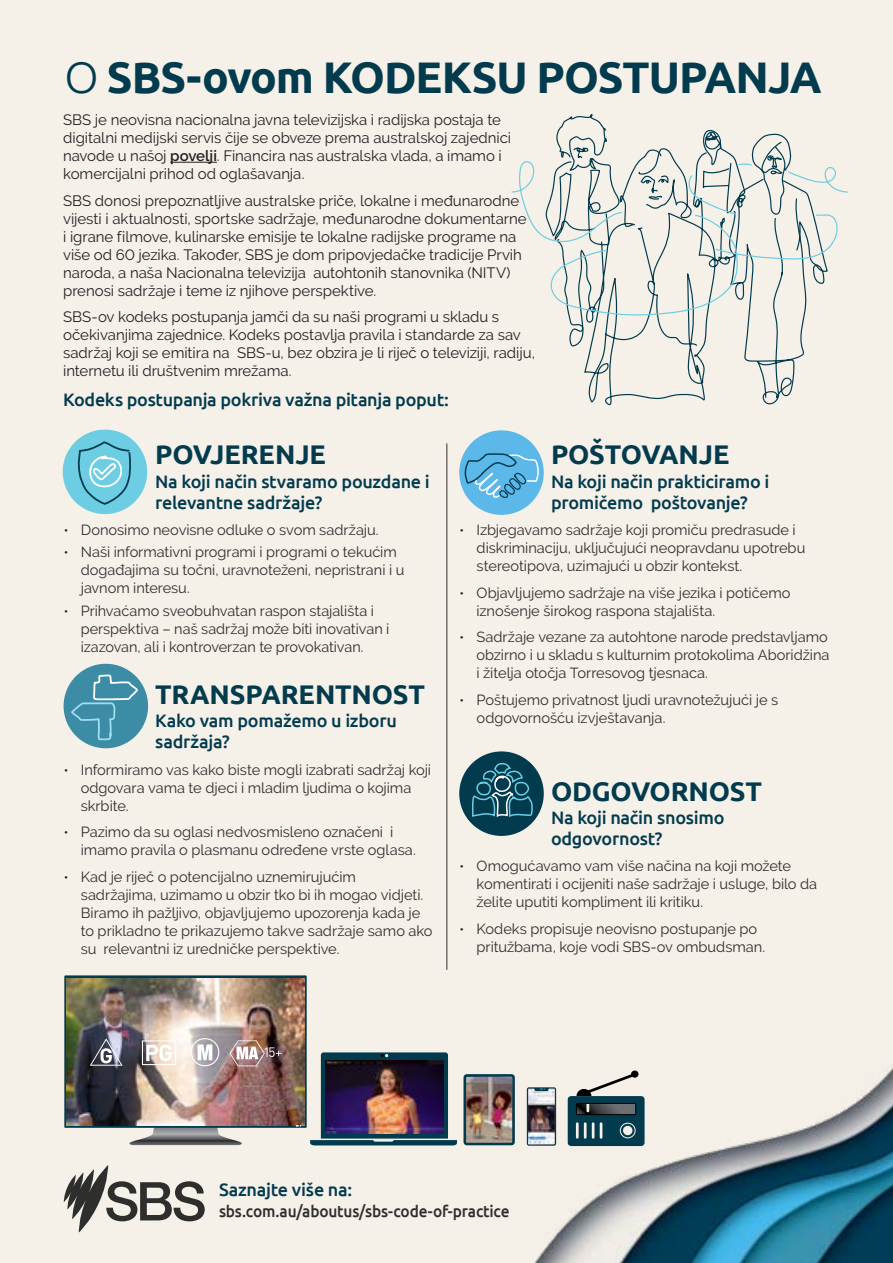
<style>
.page{position:relative;width:893px;height:1263px;background:#f5f1e9}
.page>*{position:absolute;margin:0;border:0;box-sizing:border-box;transform-origin:0 0}
.Page_Head{font:700 44.25px "Ubuntu";letter-spacing:-.025em;color:#033b4e}
.Head{font:700 27px "Ubuntu";letter-spacing:-.005em;color:#033b4e}
.Text_Head{font:500 18px/21px "Ubuntu";letter-spacing:-.015em;color:#033b4e}
.Text_Head-2{font:500 16.5px "Ubuntu";letter-spacing:-.01em;color:#2e2e2d;scale:.94 1}
.Body{font:15px/18px "Raleway";letter-spacing:-.005em;color:#231f20}
.t1{font:14.7px/18px "Raleway";color:#2e2e2d}
.t2{font:14.55px/18px "Raleway";color:#2e2e2d}
.s1{font-weight:300}
.s2{font-weight:600}
.s3{font-size:13.5px;color:#231f20}
</style>
<div class="page">
<img style="left:471px;top:1017px;width:422px;height:246px">
<hr style="left:446px;top:443px;width:1px;height:527px;background:#2e2e2d">
<svg style="left:545px;top:90px;width:284px;height:321px;background:#e8e7e1"></svg>
<svg style="left:510px;top:161px;width:339px;height:156px;background:#e0e2dd"></svg>
<svg style="left:637px;top:148px;width:56px;height:72px;background:#d8dbd7"></svg>
<svg style="left:64px;top:1165px;width:141px;height:67px;background:#afada7"></svg>
<hr style="left:170px;top:162px;width:47px;height:1px;background:#231f20">
<div style="left:459px;top:430px;width:85px;height:85px;background:#5bb8e8;border-radius:50%"></div>
<svg style="left:464px;top:452px;width:75px;height:48px"></svg>
<div style="left:459px;top:751px;width:85px;height:85px;background:#033b4e;border-radius:50%"></div>
<svg style="left:471px;top:761px;width:63px;height:56px"></svg>
<div style="left:64px;top:664px;width:84px;height:84px;background:#3d8ca6;border-radius:50%"></div>
<svg style="left:69px;top:647px;width:69px;height:166px"></svg>
<div style="left:63px;top:430px;width:84px;height:84px;background:#6dcde3;border-radius:50%"></div>
<svg style="left:78px;top:441px;width:55px;height:65px"></svg>
<svg style="left:310px;top:1052px;width:147px;height:93px;background:#67858d"></svg>
<img style="left:325px;top:1060px;width:118px;height:74px">
<svg style="left:463px;top:1074px;width:52px;height:71px"></svg>
<img style="left:466px;top:1077px;width:46px;height:66px">
<svg style="left:576px;top:1071px;width:61px;height:25px"></svg>
<div style="left:568px;top:1096px;width:77px;height:50px;background:#033b4e;border-radius:3px"></div>
<svg style="left:578px;top:1105px;width:56px;height:8px"></svg>
<div style="left:576px;top:1103px;width:60px;height:12px;border:1px solid #000"></div>
<svg style="left:576px;top:1124px;width:18px;height:13px"></svg>
<svg style="left:600px;top:1124px;width:2px;height:13px"></svg>
<div style="left:620px;top:1123px;width:15px;height:15px;border:1px solid #f5f1e9;border-radius:50%"></div>
<div style="left:623px;top:1126px;width:9px;height:9px;background:#f5f1e9;border-radius:50%"></div>
<div style="left:631px;top:1070px;width:7px;height:8px;background:#000;border-radius:50%"></div>
<svg style="left:527px;top:1087px;width:29px;height:59px"></svg>
<img style="left:528px;top:1089px;width:27px;height:55px">
<svg style="left:129px;top:1128px;width:113px;height:17px;background:#939392"></svg>
<svg style="left:64px;top:975px;width:243px;height:153px;background:#385961"></svg>
<img style="left:67px;top:978px;width:237px;height:147px">
<svg style="left:90px;top:1038px;width:33px;height:28px"></svg>
<svg style="left:142px;top:1040px;width:34px;height:25px"></svg>
<svg style="left:191px;top:1038px;width:28px;height:28px"></svg>
<svg style="left:230px;top:1040px;width:51px;height:26px"></svg>
<h1 class="Page_Head" style="left:64px;top:50px;width:759px"><span class="s1">O</span> SBS-ovom KODEKSU POSTUPANJA</h1>
<p class="Body" style="left:63px;top:111px;width:450px">SBS je neovisna nacionalna javna televizijska i radijska postaja te digitalni medijski servis čije se obveze prema australskoj zajednici navode u našoj <span class="s2">povelji</span>. Financira nas australska vlada, a imamo i komercijalni prihod od oglašavanja.</p>
<p class="Body" style="left:63px;top:191px;width:465px">SBS donosi prepoznatljive australske priče, lokalne i međunarodne vijesti i aktualnosti, sportske sadržaje, međunarodne dokumentarne i igrane filmove, kulinarske emisije te lokalne radijske programe na više od 60 jezika. Također, SBS je dom pripovjedačke tradicije Prvih naroda, a naša Nacionalna televizija autohtonih stanovnika (NITV) prenosi sadržaje i teme iz njihove perspektive.</p>
<p class="Body" style="left:63px;top:308px;width:473px">SBS-ov kodeks postupanja jamči da su naši programi u skladu s očekivanjima zajednice. Kodeks postavlja pravila i standarde za sav sadržaj koji se emitira na SBS-u, bez obzira je li riječ o televiziji, radiju, internetu ili društvenim mrežama.</p>
<h1 class="Text_Head" style="left:63px;top:388px;width:387px">Kodeks postupanja pokriva važna pitanja poput:</h1>
<h2 class="Head" style="left:155px;top:438px;width:172px">POVJERENJE</h2>
<h3 class="Text_Head" style="left:155px;top:470px;width:276px">Na koji način stvaramo pouzdane i relevantne sadržaje?</h3>
<p class="t1" style="left:64px;top:521px;width:316px"><span class="s3">•</span> Donosimo neovisne odluke o svom sadržaju.</p>
<p class="t2" style="left:81px;top:543px;width:325px;text-indent:-17px"><span class="s3">•</span> Naši informativni programi i programi o tekućim događajima su točni, uravnoteženi, nepristrani i u javnom interesu.</p>
<p class="t1" style="left:81px;top:601px;width:310px;text-indent:-17px"><span class="s3">•</span> Prihvaćamo sveobuhvatan raspon stajališta i perspektiva – naš sadržaj može biti inovativan i izazovan, ali i kontroverzan te provokativan.</p>
<h2 class="Head" style="left:155px;top:678px;width:271px">TRANSPARENTNOST</h2>
<h3 class="Text_Head" style="left:155px;top:710px;width:243px">Kako vam pomažemo u izboru sadržaja?</h3>
<p class="t1" style="left:81px;top:760px;width:352px;text-indent:-17px"><span class="s3">•</span> Informiramo vas kako biste mogli izabrati sadržaj koji odgovara vama te djeci i mladim ljudima o kojima skrbite.</p>
<p class="t1" style="left:81px;top:823px;width:337px;text-indent:-17px"><span class="s3">•</span> Pazimo da su oglasi nedvosmisleno označeni i imamo pravila o plasmanu određene vrste oglasa.</p>
<p class="t1" style="left:81px;top:867px;width:353px;text-indent:-17px"><span class="s3">•</span> Kad je riječ o potencijalno uznemirujućim sadržajima, uzimamo u obzir tko bi ih mogao vidjeti.<br>Biramo ih pažljivo, objavljujemo upozorenja kada je to prikladno te prikazujemo takve sadržaje samo ako su relevantni iz uredničke perspektive.</p>
<h2 class="Head" style="left:551px;top:438px;width:180px">POŠTOVANJE</h2>
<h3 class="Text_Head" style="left:551px;top:470px;width:220px">Na koji način prakticiramo i promičemo poštovanje?</h3>
<p class="t1" style="left:477px;top:521px;width:330px;text-indent:-17px"><span class="s3">•</span> Izbjegavamo sadržaje koji promiču predrasude i diskriminaciju, uključujući neopravdanu upotrebu stereotipova, uzimajući u obzir kontekst.</p>
<p class="t1" style="left:477px;top:583px;width:315px;text-indent:-17px"><span class="s3">•</span> Objavljujemo sadržaje na više jezika i potičemo iznošenje širokog raspona stajališta.</p>
<p class="t1" style="left:477px;top:628px;width:354px;text-align:justify;text-indent:-17px"><span class="s3">•</span> Sadržaje vezane za autohtone narode predstavljamo obzirno i u skladu s kulturnim protokolima Aboridžina i žitelja otočja Torresovog tjesnaca.</p>
<p class="t1" style="left:477px;top:690px;width:303px;text-indent:-17px"><span class="s3">•</span> Poštujemo privatnost ljudi uravnotežujući je s odgovornošću izvještavanja.</p>
<h2 class="Head" style="left:551px;top:775px;width:212px">ODGOVORNOST</h2>
<h3 class="Text_Head" style="left:551px;top:806px;width:175px">Na koji način snosimo odgovornost?</h3>
<p class="t1" style="left:477px;top:857px;width:342px;text-indent:-17px"><span class="s3">•</span> Omogućavamo vam više načina na koji možete komentirati i ocijeniti naše sadržaje i usluge, bilo da želite uputiti kompliment ili kritiku.</p>
<p class="t1" style="left:477px;top:919px;width:290px;text-indent:-17px"><span class="s3">•</span> Kodeks propisuje neovisno postupanje po pritužbama, koje vodi SBS-ov ombudsman.</p>
<h3 class="Text_Head" style="left:219px;top:1178px;width:135px">Saznajte više na:</h3>
<h3 class="Text_Head-2" style="left:219px;top:1201px;width:311px">sbs.com.au/aboutus/sbs-code-of-practice</h3>
</div>
